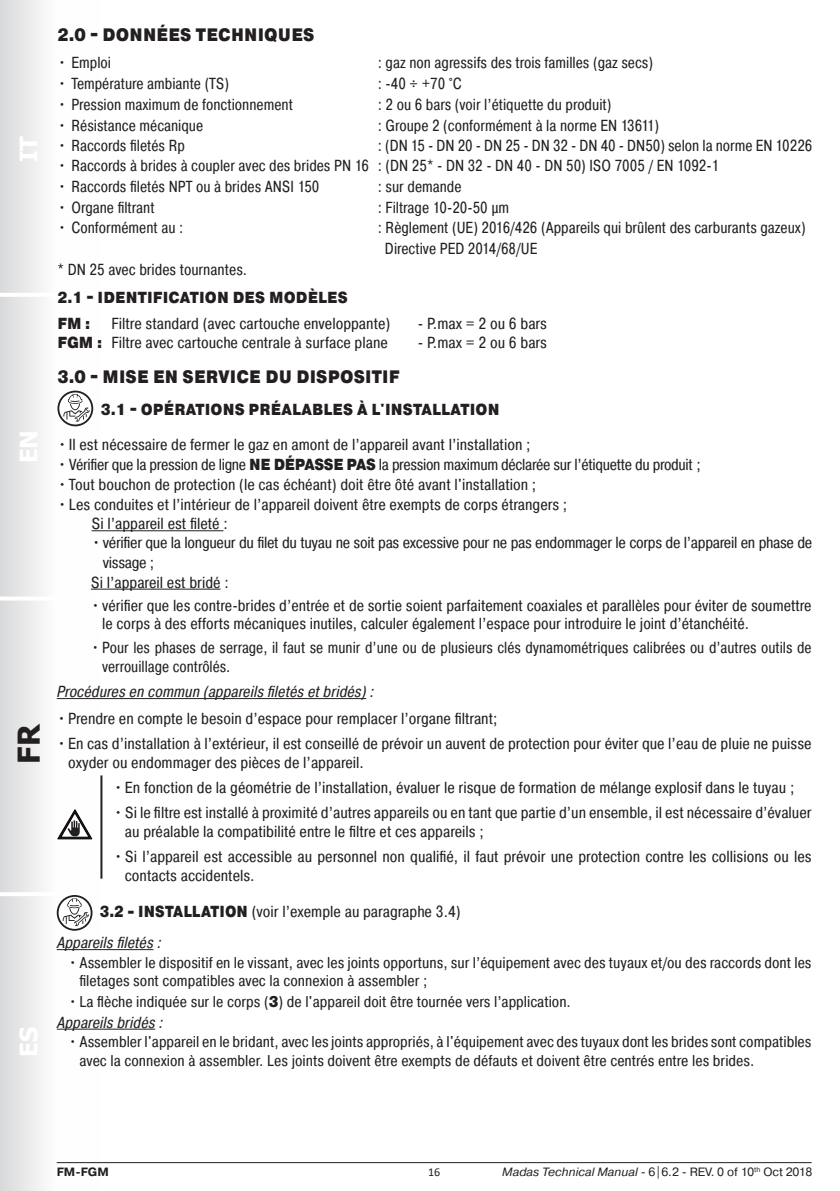
<style>
.page{position:relative;width:840px;height:1191px;background:#fff}
.page>*{position:absolute;margin:0;border:0;box-sizing:border-box;transform-origin:0 0}
.t1{font:700 30px "Tahoma";color:#231f20}
.t2{font:700 24px "Tahoma";color:#fff}
.t3{font:900 18px "Pragmatica Cond";letter-spacing:.01em;color:#231f20}
.t4{font:16px/19.2px "Pragmatica Cond";color:#231f20}
.t5{font:16px "Pragmatica Cond";color:#231f20;scale:.96 1}
.t6{font:16px/19.2px "Pragmatica Cond";letter-spacing:-.02em;color:#231f20}
.t7{font:16px/19.2px "Pragmatica Cond";color:#231f20;scale:.95 1}
.t8{font:italic 16px "Pragmatica Cond";color:#231f20}
.t9{font:900 16px "Pragmatica Cond";letter-spacing:.01em;color:#231f20}
.t10{font:15.6px/18px "Pragmatica Cond";color:#231f20}
.t11{font:12px "Pragmatica";color:#231f20}
.t12{font:700 12px "Pragmatica";color:#231f20}
.t13{font:12px "Calibri";color:#231f20}
.s1{font-weight:900}
.s2{font-style:italic}
</style>
<div class="page">
<div style="left:0;top:0;width:99px;height:1191px;background:linear-gradient(to right,#dfe0e1,#fff)"></div>
<hr style="left:0;top:892px;width:96px;height:4px;background:#fff">
<hr style="left:0;top:596px;width:99px;height:4px;background:#fff">
<hr style="left:0;top:293px;width:99px;height:4px;background:#fff">
<hr style="left:57px;top:1162px;width:754px;height:1px;background:#231f20">
<hr style="left:91px;top:530px;width:132px;height:1px;background:#231f20">
<svg style="left:57px;top:390px;width:36px;height:36px"></svg>
<svg style="left:59px;top:392px;width:32px;height:32px"></svg>
<svg style="left:63px;top:394px;width:27px;height:27px"></svg>
<hr style="left:91px;top:589px;width:129px;height:1px;background:#231f20">
<hr style="left:57px;top:698px;width:309px;height:1px;background:#231f20">
<hr style="left:57px;top:949px;width:96px;height:1px;background:#231f20">
<hr style="left:57px;top:1028px;width:98px;height:1px;background:#231f20">
<svg style="left:57px;top:895px;width:35px;height:35px"></svg>
<svg style="left:59px;top:897px;width:32px;height:32px"></svg>
<svg style="left:63px;top:898px;width:26px;height:28px"></svg>
<hr style="left:100px;top:775px;width:2px;height:103px;background:#231f20">
<svg style="left:58px;top:809px;width:34px;height:30px"></svg>
<h2 class="t2" style="left:12px;top:162px;width:28px;rotate:-90deg">IT</h2>
<h2 class="t2" style="left:12px;top:463px;width:35px;rotate:-90deg">EN</h2>
<h1 class="t1" style="left:8px;top:764px;width:41px;rotate:-90deg">FR</h1>
<h2 class="t2" style="left:12px;top:1056px;width:31px;rotate:-90deg">ES</h2>
<p class="t3" style="left:57px;top:23px;width:258px">2.0 - DONNÉES TECHNIQUES</p>
<p class="t5" style="left:57px;top:53px;width:57px">• Emploi</p>
<p class="t5" style="left:377px;top:53px;width:288px">: gaz non agressifs des trois familles (gaz secs)</p>
<p class="t5" style="left:57px;top:74px;width:180px">• Température ambiante (TS)</p>
<p class="t5" style="left:377px;top:74px;width:89px">: -40 ÷ +70 °C</p>
<p class="t5" style="left:57px;top:95px;width:246px">• Pression maximum de fonctionnement</p>
<p class="t5" style="left:377px;top:95px;width:245px">: 2 ou 6 bars (voir l’étiquette du produit)</p>
<p class="t5" style="left:57px;top:116px;width:153px">• Résistance mécanique</p>
<p class="t5" style="left:377px;top:116px;width:294px">: Groupe 2 (conformément à la norme EN 13611)</p>
<p class="t5" style="left:57px;top:136px;width:134px">• Raccords filetés Rp</p>
<p class="t5" style="left:377px;top:136px;width:454px">: (DN 15 - DN 20 - DN 25 - DN 32 - DN 40 - DN50) selon la norme EN 10226</p>
<p class="t5" style="left:57px;top:156px;width:690px">• Raccords à brides à coupler avec des brides PN 16 : (DN 25* - DN 32 - DN 40 - DN 50) ISO 7005 / EN 1092-1</p>
<p class="t5" style="left:57px;top:177px;width:274px">• Raccords filetés NPT ou à brides ANSI 150</p>
<p class="t5" style="left:377px;top:177px;width:89px">: sur demande</p>
<p class="t5" style="left:57px;top:198px;width:103px">• Organe filtrant</p>
<p class="t5" style="left:377px;top:198px;width:138px">: Filtrage 10-20-50 µm</p>
<p class="t5" style="left:57px;top:218px;width:132px">• Conformément au :</p>
<p class="t5" style="left:377px;top:218px;width:447px">: Règlement (UE) 2016/426 (Appareils qui brûlent des carburants gazeux)</p>
<p class="t5" style="left:385px;top:239px;width:160px">Directive PED 2014/68/UE</p>
<p class="t4" style="left:57px;top:260px;width:191px">* DN 25 avec brides tournantes.</p>
<p class="t9" style="left:57px;top:288px;width:291px">2.1 - IDENTIFICATION DES MODÈLES</p>
<p class="t9" style="left:57px;top:313px;width:34px">FM :</p>
<p class="t4" style="left:111px;top:313px;width:280px">Filtre standard (avec cartouche enveloppante)</p>
<p class="t4" style="left:417px;top:313px;width:130px">- P.max = 2 ou 6 bars</p>
<p class="t4" style="left:57px;top:333px;width:332px"><span class="s1">FGM :</span> Filtre avec cartouche centrale à surface plane</p>
<p class="t4" style="left:417px;top:333px;width:130px">- P.max = 2 ou 6 bars</p>
<p class="t3" style="left:57px;top:366px;width:343px">3.0 - MISE EN SERVICE DU DISPOSITIF</p>
<p class="t9" style="left:101px;top:399px;width:400px">3.1 - OPÉRATIONS PRÉALABLES À L'INSTALLATION</p>
<p class="t4" style="left:57px;top:434px;width:474px">•Il est nécessaire de fermer le gaz en amont de l’appareil avant l’installation ;</p>
<p class="t6" style="left:57px;top:454px;width:644px">•Vérifier que la pression de ligne <span class="s1">NE DÉPASSE PAS</span> la pression maximum déclarée sur l’étiquette du produit ;</p>
<p class="t4" style="left:57px;top:474px;width:480px">•Tout bouchon de protection (le cas échéant) doit être ôté avant l'installation ;</p>
<p class="t4" style="left:57px;top:495px;width:511px">•Les conduites et l’intérieur de l’appareil doivent être exempts de corps étrangers ;</p>
<p class="t4" style="left:91px;top:514px;width:138px">Si l’appareil est fileté :</p>
<p class="t6" style="left:103px;top:533px;width:710px;text-indent:-11px">•vérifier que la longueur du filet du tuyau ne soit pas excessive pour ne pas endommager le corps de l’appareil en phase de vissage ;</p>
<p class="t4" style="left:91px;top:572px;width:139px">Si l’appareil est bridé :</p>
<p class="t4" style="left:102px;top:596px;width:710px;line-height:18px;text-indent:-11px">•vérifier que les contre-brides d’entrée et de sortie soient parfaitement coaxiales et parallèles pour éviter de soumettre le corps à des efforts mécaniques inutiles, calculer également l’espace pour introduire le joint d’étanchéité.</p>
<p class="t7" style="left:102px;top:637px;width:748px;text-indent:-11px">•Pour les phases de serrage, il faut se munir d’une ou de plusieurs clés dynamométriques calibrées ou d’autres outils de verrouillage contrôlés.</p>
<p class="t8" style="left:57px;top:681px;width:319px">Procédures en commun (appareils filetés et bridés) :</p>
<p class="t4" style="left:57px;top:708px;width:442px">•Prendre en compte le besoin d’espace pour remplacer l’organe filtrant;</p>
<p class="t4" style="left:68px;top:733px;width:744px;text-indent:-11px">•En cas d’installation à l’extérieur, il est conseillé de prévoir un auvent de protection pour éviter que l’eau de pluie ne puisse oxyder ou endommager des pièces de l’appareil.</p>
<p class="t4" style="left:113px;top:777px;width:682px">•En fonction de la géométrie de l’installation, évaluer le risque de formation de mélange explosif dans le tuyau ;</p>
<p class="t4" style="left:125px;top:802px;width:688px;text-indent:-11px">•Si le filtre est installé à proximité d’autres appareils ou en tant que partie d’un ensemble, il est nécessaire d’évaluer au préalable la compatibilité entre le filtre et ces appareils ;</p>
<p class="t4" style="left:125px;top:846px;width:688px;text-indent:-11px">•Si l’appareil est accessible au personnel non qualifié, il faut prévoir une protection contre les collisions ou les contacts accidentels.</p>
<p class="t4" style="left:100px;top:901px;width:362px"><span class="s1">3.2 - INSTALLATION</span> (voir l’exemple au paragraphe 3.4)</p>
<p class="t8" style="left:57px;top:932px;width:106px">Appareils filetés :</p>
<p class="t10" style="left:79px;top:953px;width:733px;text-indent:-11px">•Assembler le dispositif en le vissant, avec les joints opportuns, sur l’équipement avec des tuyaux et/ou des raccords dont les filetages sont compatibles avec la connexion à assembler ;</p>
<p class="t10" style="left:68px;top:992px;width:504px">•La flèche indiquée sur le corps (<span class="s1">3</span>) de l'appareil doit être tournée vers l’application.</p>
<p class="t8" style="left:57px;top:1012px;width:108px">Appareils bridés :</p>
<p class="t10" style="left:79px;top:1032px;width:733px;line-height:19.2px;text-indent:-11px">•Assembler l'appareil en le bridant, avec les joints appropriés, à l'équipement avec des tuyaux dont les brides sont compatibles avec la connexion à assembler. Les joints doivent être exempts de défauts et doivent être centrés entre les brides.</p>
<p class="t12" style="left:57px;top:1164px;width:54px">FM-FGM</p>
<p class="t11" style="left:502px;top:1164px;width:311px"><span class="s2">Madas Technical Manual</span> - 6|6.2 - REV. 0 of 10<sup>th</sup> Oct 2018</p>
<p class="t13" style="left:428px;top:1163px;width:14px">16</p>
</div>
